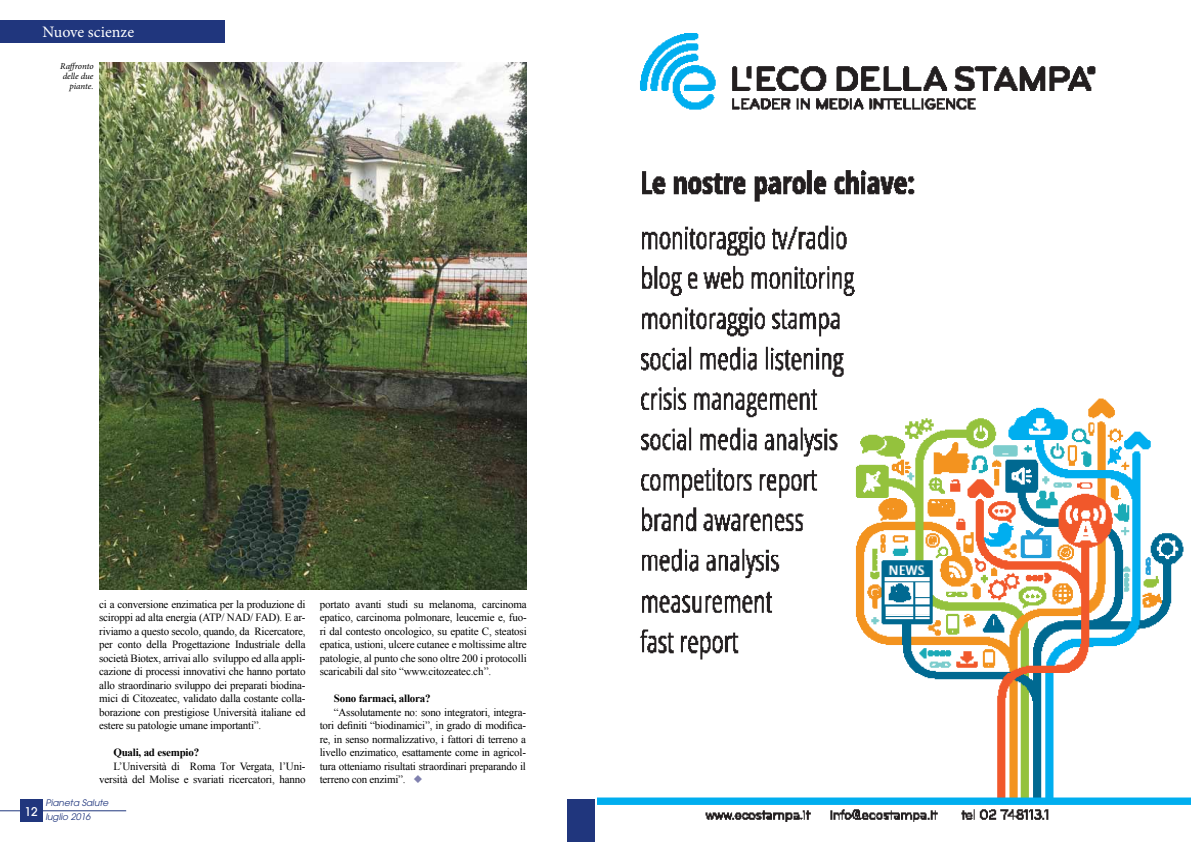
<style>
.page{position:relative;width:1191px;height:842px;background:#fff}
.page>*{position:absolute;margin:0;border:0;box-sizing:border-box;transform-origin:0 0}
.t1{font:16px "Minion Pro";color:#fff}
.t2{font:500 12px "Avant Garde";color:#fff}
.t3{font:11px/13.5px "Times New Roman";letter-spacing:-.015em;color:#000;text-align:justify}
.t4{font:700 11px "Times New Roman";letter-spacing:-.02em;color:#000}
.t5{font:italic 9px/10px "Minion Pro";letter-spacing:-.01em;color:#000;text-align:right}
.t6{font:italic 9px/14px "Avant Garde";color:#20367d}
</style>
<div class="page">
<hr style="left:0;top:810px;width:126px;height:1px;background:#20367d">
<div style="left:20px;top:799px;width:23px;height:23px;background:#20367d"></div>
<div style="left:0;top:20px;width:224px;height:23px;background:#20367d"></div>
<div style="left:567px;top:799px;width:57px;height:43px;background:#20367d"></div>
<div style="left:595px;top:0;width:596px;height:842px;background:#fff"></div>
<img style="left:597px;top:34px;width:594px;height:787px">
<img style="left:99px;top:62px;width:427px;height:528px">
<h1 class="t1" style="left:43px;top:21px;width:93px">Nuove scienze</h1>
<p class="t5" style="left:60px;top:61px;width:35px">Raffronto delle due piante.</p>
<p class="t3" style="left:99px;top:597px;width:208px">ci a conversione enzimatica per la produzione di sciroppi ad alta energia (ATP/ NAD/ FAD). E ar&shy;riviamo a questo secolo, quando, da Ricercatore, per conto della Progettazione Industriale della società Biotex, arrivai allo sviluppo ed alla appli&shy;cazione di processi innovativi che hanno portato allo straordinario sviluppo dei preparati biodina&shy;mici di Citozeatec, validato dalla costante colla&shy;borazione con prestigiose Università italiane ed estere su patologie umane importanti”.</p>
<p class="t4" style="left:113px;top:745px;width:87px">Quali, ad esempio?</p>
<p class="t3" style="left:99px;top:759px;width:208px;text-align:right">L’Università di Roma Tor Vergata, l’Uni&shy;versità del Molise e svariati ricercatori, hanno</p>
<p class="t2" style="left:25px;top:804px;width:15px">12</p>
<p class="t6" style="left:45px;top:796px;width:65px">Pianeta Salute luglio 2016</p>
<p class="t3" style="left:320px;top:597px;width:209px">portato avanti studi su melanoma, carcinoma epatico, carcinoma polmonare, leucemie e, fuo&shy;ri dal contesto oncologico, su epatite C, steatosi epatica, ustioni, ulcere cutanee e moltissime altre patologie, al punto che sono oltre 200 i protocolli scaricabili dal sito “www.citozeatec.ch”.</p>
<p class="t4" style="left:334px;top:691px;width:98px">Sono farmaci, allora?</p>
<p class="t3" style="left:320px;top:705px;width:208px;text-indent:14px">“Assolutamente no: sono integratori, integra&shy;tori definiti “biodinamici”, in grado di modifica&shy;re, in senso normalizzativo, i fattori di terreno a livello enzimatico, esattamente come in agricol&shy;tura otteniamo risultati straordinari preparando il terreno con enzimi”.</p>
</div>
